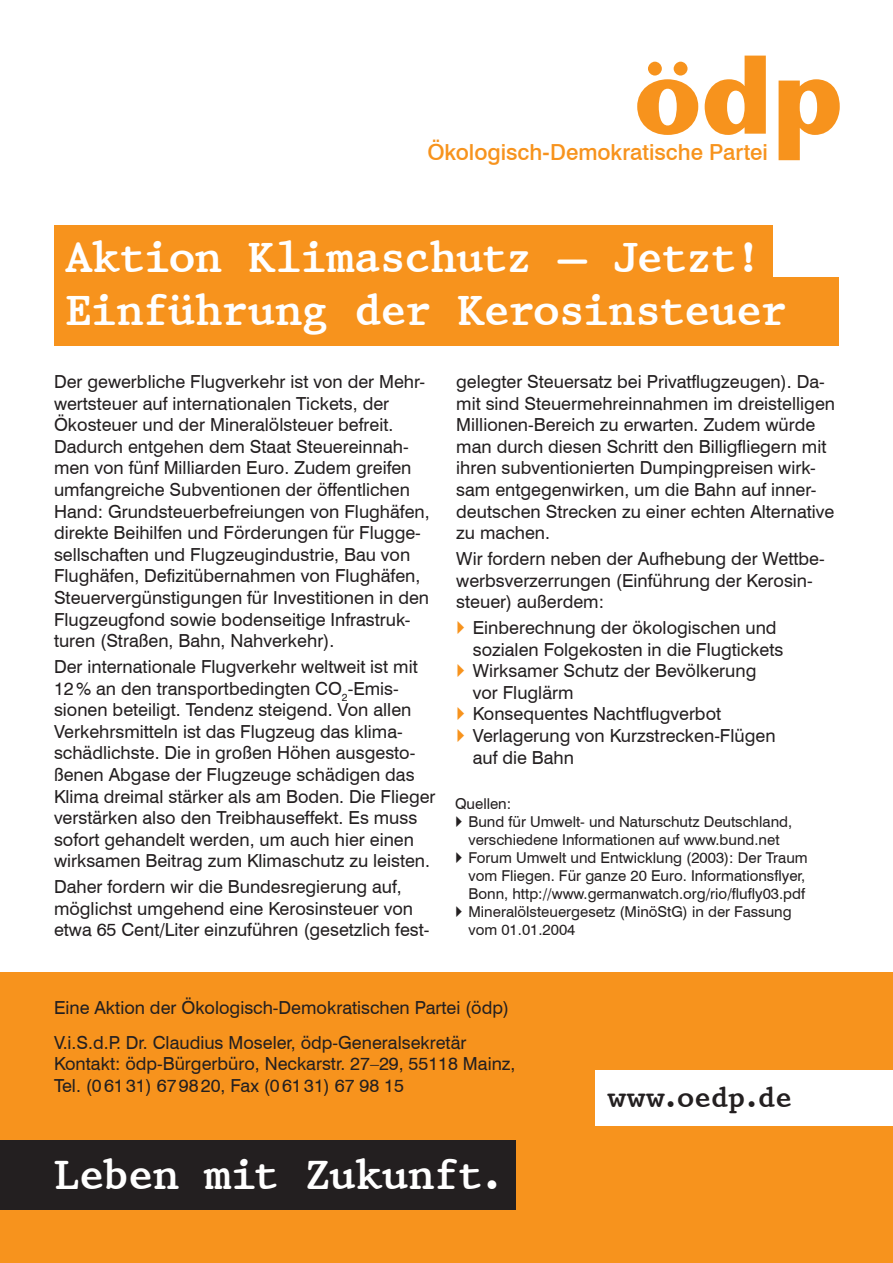
<style>
.page{position:relative;width:893px;height:1263px;background:#fff}
.page>*{position:absolute;margin:0;border:0;box-sizing:border-box;transform-origin:0 0}
.t1{font:700 106.2px "Stone Sans";color:#f7931d}
.t2{font:700 44.25px/53.1px "Prestige 12 Pitch BT";letter-spacing:-.025em;color:#fff}
.t3{font:700 42.9px "Prestige 12 Pitch BT";letter-spacing:-.02em;color:#fff}
.t4{font:700 28.5px "Prestige 12 Pitch BT";color:#231f20}
.t5{font:500 22.2px "Swiss 721 BT";color:#f7931d}
.t6{font:18px/21.6px "Swiss 721 BT";color:#231f20}
.t7{font:15px/18px "Swiss 721 BT";color:#231f20}
</style>
<div class="page">
<div style="left:54px;top:225px;width:718px;height:68px;background:#f7931d"></div>
<div style="left:54px;top:278px;width:785px;height:68px;background:#f7931d"></div>
<div style="left:0;top:972px;width:893px;height:291px;background:#f7931d"></div>
<div style="left:595px;top:1070px;width:298px;height:55px;background:#fff"></div>
<div style="left:0;top:1140px;width:516px;height:69px;background:#231f20"></div>
<h1 class="t1" style="left:634px;top:33px;width:210px">ödp</h1>
<p class="t5" style="left:427px;top:139px;width:342px">Ökologisch-Demokratische Partei</p>
<h2 class="t2" style="left:66px;top:231px;width:722px">Aktion Klimaschutz – Jetzt!<br>Einführung der Kerosinsteuer</h2>
<p class="t6" style="left:54px;top:371px;width:377px">Der gewerbliche Flugverkehr ist von der Mehr&shy;wertsteuer auf internationalen Tickets, der Ökosteuer und der Mineralölsteuer befreit.<br>Dadurch entgehen dem Staat Steuereinnah&shy;men von fünf Milliarden Euro. Zudem greifen umfangreiche Subventionen der öffentlichen Hand: Grundsteuerbefreiungen von Flughäfen, direkte Beihilfen und Förderungen für Flugge&shy;sellschaften und Flugzeugindustrie, Bau von Flughäfen, Defizitübernahmen von Flughäfen, Steuervergünstigungen für Investitionen in den Flugzeugfond sowie bodenseitige Infrastruk&shy;turen (Straßen, Bahn, Nahverkehr).</p>
<p class="t6" style="left:54px;top:656px;width:383px">Der internationale Flugverkehr weltweit ist mit 12 % an den transportbedingten CO<sub>2</sub>-Emis&shy;sionen beteiligt. Tendenz steigend. Von allen Verkehrsmitteln ist das Flugzeug das klima&shy;schädlichste. Die in großen Höhen ausgesto&shy;ßenen Abgase der Flugzeuge schädigen das Klima dreimal stärker als am Boden. Die Flieger verstärken also den Treibhauseffekt. Es muss sofort gehandelt werden, um auch hier einen wirksamen Beitrag zum Klimaschutz zu leisten.</p>
<p class="t6" style="left:54px;top:876px;width:377px">Daher fordern wir die Bundesregierung auf, möglichst umgehend eine Kerosinsteuer von etwa 65 Cent/Liter einzuführen (gesetzlich fest-</p>
<p class="t6" style="left:456px;top:371px;width:380px">gelegter Steuersatz bei Privatflugzeugen). Da&shy;mit sind Steuermehreinnahmen im dreistelligen Millionen-Bereich zu erwarten. Zudem würde man durch diesen Schritt den Billigfliegern mit ihren subventionierten Dumpingpreisen wirk&shy;sam entgegenwirken, um die Bahn auf inner&shy;deutschen Strecken zu einer echten Alternative zu machen.</p>
<p class="t6" style="left:456px;top:548px;width:370px">Wir fordern neben der Aufhebung der Wettbe&shy;werbsverzerrungen (Einführung der Kerosin&shy;steuer) außerdem:</p>
<p class="t6" style="left:473px;top:617px;width:312px">Einberechnung der ökologischen und sozialen Folgekosten in die Flugtickets<br>Wirksamer Schutz der Bevölkerung vor Fluglärm<br>Konsequentes Nachtflugverbot<br>Verlagerung von Kurzstrecken-Flügen auf die Bahn</p>
<p class="t7" style="left:468px;top:795px;width:341px;text-indent:-14px">Quellen:<br>Bund für Umwelt- und Naturschutz Deutschland, verschiedene Informationen auf www.bund.net Forum Umwelt und Entwicklung (2003): Der Traum vom Fliegen. Für ganze 20 Euro. Informationsflyer, Bonn, http://www.germanwatch.org/rio/flufly03.pdf Mineralölsteuergesetz (MinöStG) in der Fassung vom 01.01.2004</p>
<p class="t6" style="left:54px;top:991px;width:457px;line-height:34.3px">Eine Aktion der Ökologisch-Demokratischen Partei (ödp)<br>V.i.S.d.P. Dr. Claudius Moseler, ödp-Generalsekretär</p>
<p class="t6" style="left:54px;top:1053px;width:463px">Kontakt: ödp-Bürgerbüro, Neckarstr. 27–29, 55118 Mainz,<br>Tel. (0 61 31) 67 98 20, Fax (0 61 31) 67 98 15</p>
<h3 class="t3" style="left:54px;top:1148px;width:453px">Leben mit Zukunft.</h3>
<h3 class="t4" style="left:609px;top:1079px;width:185px">www.oedp.de</h3>
</div>
